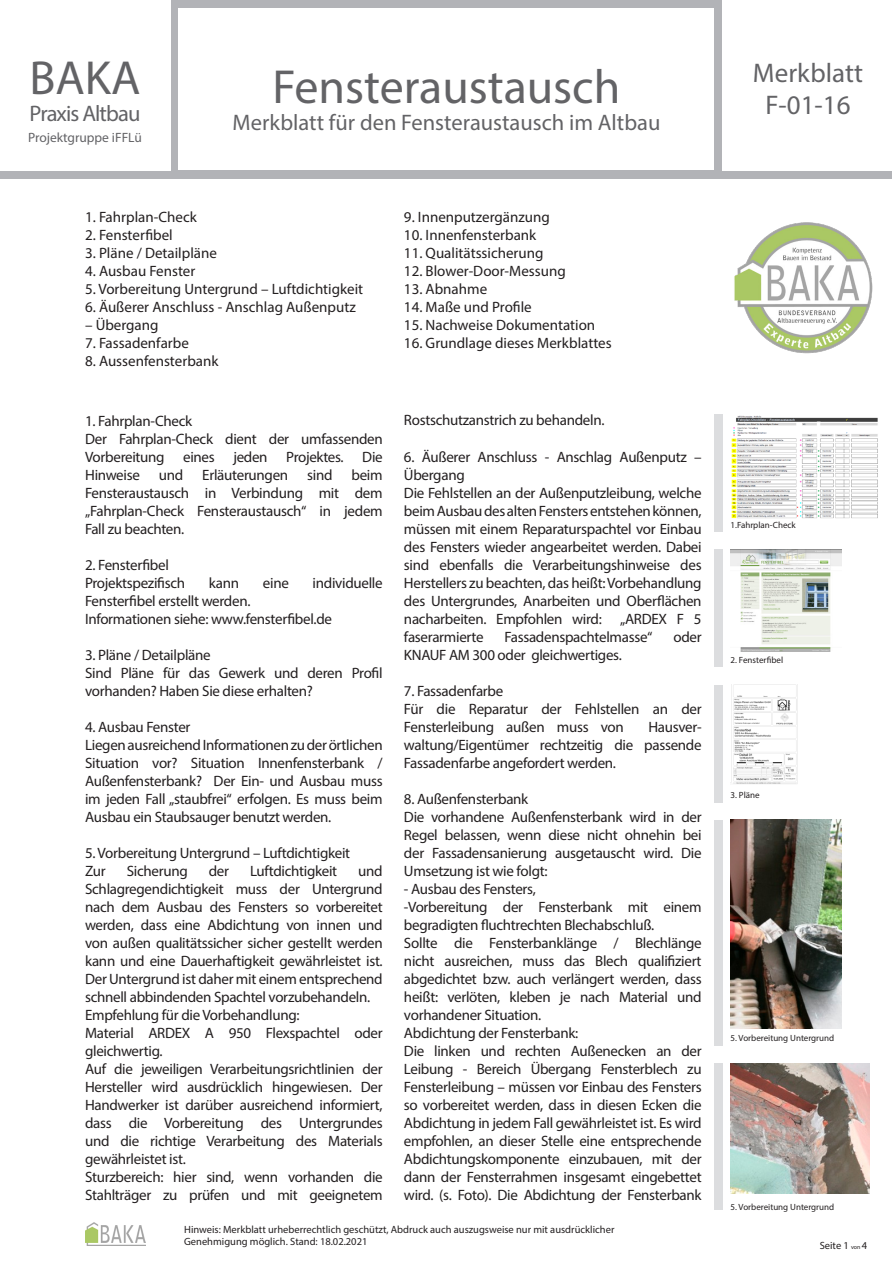
<style>
.page{position:relative;width:893px;height:1263px;background:#fff}
.page>*{position:absolute;margin:0;border:0;box-sizing:border-box;transform-origin:0 0}
.t1{font:48px "Myriad Pro";color:#636366}
.t2{font:27px/32.4px "Myriad Pro";color:#636366;text-align:center}
.t3{font:22.5px "Myriad Pro";color:#636366}
.t4{font:22.5px "Myriad Pro";letter-spacing:-.04em;color:#636366}
.t5{font:15px/18px "Myriad Pro";letter-spacing:-.02em;color:#231f20;text-align:justify}
.t6{font:15px "Myriad Pro";color:#231f20}
.t7{font:13.5px "Myriad Pro";color:#636366}
.t8{font:10.5px/12.6px "Myriad Pro";color:#231f20}
.t9{font:9px "Myriad Pro";color:#231f20}
.s1{font-size:6px}
</style>
<div class="page">
<div style="left:714px;top:414px;width:9px;height:118px;background:#dcdddf"></div>
<div style="left:714px;top:549px;width:9px;height:118px;background:#dcdddf"></div>
<div style="left:714px;top:685px;width:9px;height:118px;background:#dcdddf"></div>
<div style="left:714px;top:820px;width:9px;height:226px;background:#dcdddf"></div>
<div style="left:714px;top:1063px;width:9px;height:146px;background:#dcdddf"></div>
<img style="left:85px;top:1223px;width:60px;height:23px">
<img style="left:731px;top:415px;width:147px;height:103px">
<img style="left:730px;top:549px;width:111px;height:103px">
<img style="left:731px;top:685px;width:67px;height:99px">
<img style="left:730px;top:820px;width:111px;height:209px">
<img style="left:730px;top:1063px;width:139px;height:130px">
<img style="left:734px;top:222px;width:139px;height:132px">
<div style="left:0;top:0;width:892px;height:179px;background:#b2b3b7"></div>
<div style="left:0;top:0;width:170px;height:170px;background:#fff"></div>
<div style="left:179px;top:9px;width:535px;height:161px;background:#fff"></div>
<div style="left:723px;top:0;width:170px;height:170px;background:#fff"></div>
<h1 class="t1" style="left:29px;top:49px;width:113px">BAKA</h1>
<h3 class="t4" style="left:30px;top:100px;width:112px">Praxis Altbau</h3>
<p class="t7" style="left:28px;top:129px;width:115px">Projektgruppe iFFLü</p>
<h1 class="t1" style="left:273px;top:57px;width:349px">Fensteraustausch</h1>
<h3 class="t3" style="left:233px;top:108px;width:429px">Merkblatt für den Fensteraustausch im Altbau</h3>
<p class="t6" style="left:85px;top:208px;width:113px">1. Fahrplan-Check</p>
<p class="t6" style="left:85px;top:226px;width:89px">2. Fensterfibel</p>
<p class="t6" style="left:85px;top:244px;width:133px">3. Pläne / Detailpläne</p>
<p class="t6" style="left:85px;top:262px;width:112px">4. Ausbau Fenster</p>
<p class="t6" style="left:85px;top:280px;width:280px">5. Vorbereitung Untergrund – Luftdichtigkeit</p>
<p class="t6" style="left:85px;top:298px;width:272px">6. Äußerer Anschluss - Anschlag Außenputz</p>
<p class="t6" style="left:85px;top:316px;width:75px">– Übergang</p>
<p class="t6" style="left:85px;top:334px;width:105px">7. Fassadenfarbe</p>
<p class="t6" style="left:85px;top:352px;width:135px">8. Aussenfensterbank</p>
<p class="t5" style="left:85px;top:411px;width:109px">1. Fahrplan-Check</p>
<p class="t5" style="left:85px;top:429px;width:299px">Der Fahrplan-Check dient der umfassenden Vorbereitung eines jeden Projektes. Die Hinweise</p>
<p class="t5" style="left:85px;top:465px;width:299px;text-indent:266px">beim Fensteraustausch in Verbindung mit dem „Fahrplan-Check Fensteraustausch“ in jedem Fall zu beachten.</p>
<p class="t5" style="left:85px;top:555px;width:85px">2. Fensterfibel</p>
<p class="t5" style="left:85px;top:573px;width:102px">Projektspezifisch</p>
<p class="t5" style="left:209px;top:573px;width:32px">kann</p>
<p class="t5" style="left:263px;top:573px;width:27px">eine</p>
<p class="t5" style="left:313px;top:573px;width:72px">individuelle</p>
<p class="t5" style="left:85px;top:591px;width:167px">Fensterfibel erstellt werden.</p>
<p class="t5" style="left:85px;top:609px;width:248px">Informationen siehe: www.fensterfibel.de</p>
<p class="t5" style="left:85px;top:645px;width:127px">3. Pläne / Detailpläne</p>
<p class="t5" style="left:85px;top:663px;width:299px">Sind Pläne für das Gewerk und deren Profil vorhanden? Haben Sie diese erhalten?</p>
<p class="t5" style="left:85px;top:717px;width:107px">4. Ausbau Fenster</p>
<p class="t5" style="left:85px;top:735px;width:299px">Liegen ausreichend Informationen zu der örtlichen Situation vor? Situation Innenfensterbank / Außenfensterbank? Der Ein- und Ausbau muss im jeden Fall „staubfrei“ erfolgen. Es muss beim Ausbau ein Staubsauger benutzt werden.</p>
<p class="t5" style="left:85px;top:843px;width:267px">5. Vorbereitung Untergrund – Luftdichtigkeit</p>
<p class="t5" style="left:85px;top:861px;width:22px">Zur</p>
<p class="t5" style="left:127px;top:861px;width:62px">Sicherung</p>
<p class="t5" style="left:209px;top:861px;width:22px">der</p>
<p class="t5" style="left:250px;top:861px;width:89px">Luftdichtigkeit</p>
<p class="t5" style="left:159px;top:465px;width:26px">und</p>
<p class="t5" style="left:202px;top:465px;width:87px">Erläuterungen</p>
<p class="t5" style="left:307px;top:465px;width:27px">sind</p>
<p class="t5" style="left:85px;top:861px;width:299px;text-indent:273px">und Schlagregendichtigkeit muss der Untergrund nach dem Ausbau des Fensters so vorbereitet werden, dass eine Abdichtung von innen und von außen qualitätssicher sicher gestellt werden kann und eine Dauerhaftigkeit gewährleistet ist.<br>Der Untergrund ist daher mit einem entsprechend schnell abbindenden Spachtel vorzubehandeln.</p>
<p class="t5" style="left:85px;top:1005px;width:216px">Empfehlung für die Vorbehandlung:</p>
<p class="t5" style="left:85px;top:1023px;width:299px">Material ARDEX A 950 Flexspachtel oder gleichwertig.</p>
<p class="t5" style="left:85px;top:1059px;width:299px">Auf die jeweiligen Verarbeitungsrichtlinien der Hersteller wird ausdrücklich hingewiesen. Der Handwerker ist darüber ausreichend informiert, dass die Vorbereitung des Untergrundes und die richtige Verarbeitung des Materials gewährleistet ist.</p>
<p class="t5" style="left:85px;top:1167px;width:299px">Sturzbereich: hier sind, wenn vorhanden die<br>Stahlträger zu prüfen und mit geeignetem</p>
<p class="t6" style="left:404px;top:208px;width:147px">9. Innenputzergänzung</p>
<p class="t6" style="left:404px;top:226px;width:134px">10. Innenfensterbank</p>
<p class="t6" style="left:404px;top:244px;width:141px">11. Qualitätssicherung</p>
<p class="t6" style="left:404px;top:262px;width:163px">12. Blower-Door-Messung</p>
<p class="t6" style="left:404px;top:280px;width:85px">13. Abnahme</p>
<p class="t6" style="left:404px;top:298px;width:129px">14. Maße und Profile</p>
<p class="t6" style="left:404px;top:316px;width:193px">15. Nachweise Dokumentation</p>
<p class="t6" style="left:404px;top:334px;width:209px">16. Grundlage dieses Merkblattes</p>
<p class="t5" style="left:404px;top:411px;width:202px">Rostschutzanstrich zu behandeln.</p>
<p class="t5" style="left:404px;top:447px;width:299px">6. Äußerer Anschluss - Anschlag Außenputz –<br>Übergang</p>
<p class="t5" style="left:404px;top:483px;width:299px">Die Fehlstellen an der Außenputzleibung, welche beim Ausbau des alten Fensters entstehen können, müssen mit einem Reparaturspachtel vor Einbau des Fensters wieder angearbeitet werden. Dabei sind ebenfalls die Verarbeitungshinweise des Herstellers zu beachten, das heißt: Vorbehandlung des Untergrundes, Anarbeiten und Oberflächen nacharbeiten. Empfohlen wird: „ARDEX F 5 faserarmierte</p>
<p class="t5" style="left:504px;top:627px;width:150px">Fassadenspachtelmasse“</p>
<p class="t5" style="left:673px;top:627px;width:30px">oder</p>
<p class="t5" style="left:404px;top:645px;width:219px">KNAUF AM 300 oder gleichwertiges.</p>
<p class="t5" style="left:404px;top:681px;width:101px">7. Fassadenfarbe</p>
<p class="t5" style="left:404px;top:699px;width:299px">Für die Reparatur der Fehlstellen an der<br>Fensterleibung außen muss von</p>
<p class="t5" style="left:404px;top:717px;width:299px;text-indent:244px">Hausver&shy;waltung/Eigentümer rechtzeitig die passende Fassadenfarbe angefordert werden.</p>
<p class="t5" style="left:404px;top:789px;width:126px">8. Außenfensterbank</p>
<p class="t5" style="left:404px;top:807px;width:299px">Die vorhandene Außenfensterbank wird in der Regel belassen, wenn diese nicht ohnehin bei der Fassadensanierung ausgetauscht wird. Die Umsetzung ist wie folgt:</p>
<p class="t5" style="left:404px;top:879px;width:133px">- Ausbau des Fensters,</p>
<p class="t5" style="left:404px;top:897px;width:299px">-Vorbereitung der Fensterbank mit einem begradigten fluchtrechten Blechabschluß.</p>
<p class="t5" style="left:404px;top:933px;width:299px">Sollte die Fensterbanklänge / Blechlänge nicht ausreichen, muss das Blech qualifiziert abgedichtet bzw. auch verlängert werden, dass heißt: verlöten, kleben je nach Material und vorhandener Situation.</p>
<p class="t5" style="left:404px;top:1023px;width:176px">Abdichtung der Fensterbank:</p>
<p class="t5" style="left:404px;top:1041px;width:299px">Die linken und rechten Außenecken an der Leibung - Bereich Übergang Fensterblech zu Fensterleibung – müssen vor Einbau des Fensters so vorbereitet werden, dass in diesen Ecken die Abdichtung in jedem Fall gewährleistet ist. Es wird empfohlen, an dieser Stelle eine entsprechende Abdichtungskomponente einzubauen, mit der dann der Fensterrahmen insgesamt eingebettet wird. (s. Foto). Die Abdichtung der Fensterbank</p>
<p class="t8" style="left:184px;top:1222px;width:432px">Hinweis: Merkblatt urheberrechtlich geschützt, Abdruck auch auszugsweise nur mit ausdrücklicher<br>Genehmigung möglich. Stand: 18.02.2021</p>
<h2 class="t2" style="left:753px;top:56px;width:111px">Merkblatt<br>F-01-16</h2>
<p class="t9" style="left:730px;top:519px;width:67px">1.Fahrplan-Check</p>
<p class="t9" style="left:730px;top:654px;width:54px">2. Fensterfibel</p>
<p class="t9" style="left:730px;top:789px;width:31px">3. Pläne</p>
<p class="t9" style="left:730px;top:1033px;width:105px">5. Vorbereitung Untergrund</p>
<p class="t9" style="left:730px;top:1201px;width:105px">5. Vorbereitung Untergrund</p>
<p class="t8" style="left:820px;top:1238px;width:49px">Seite 1 <span class="s1">von</span> 4</p>
</div>
